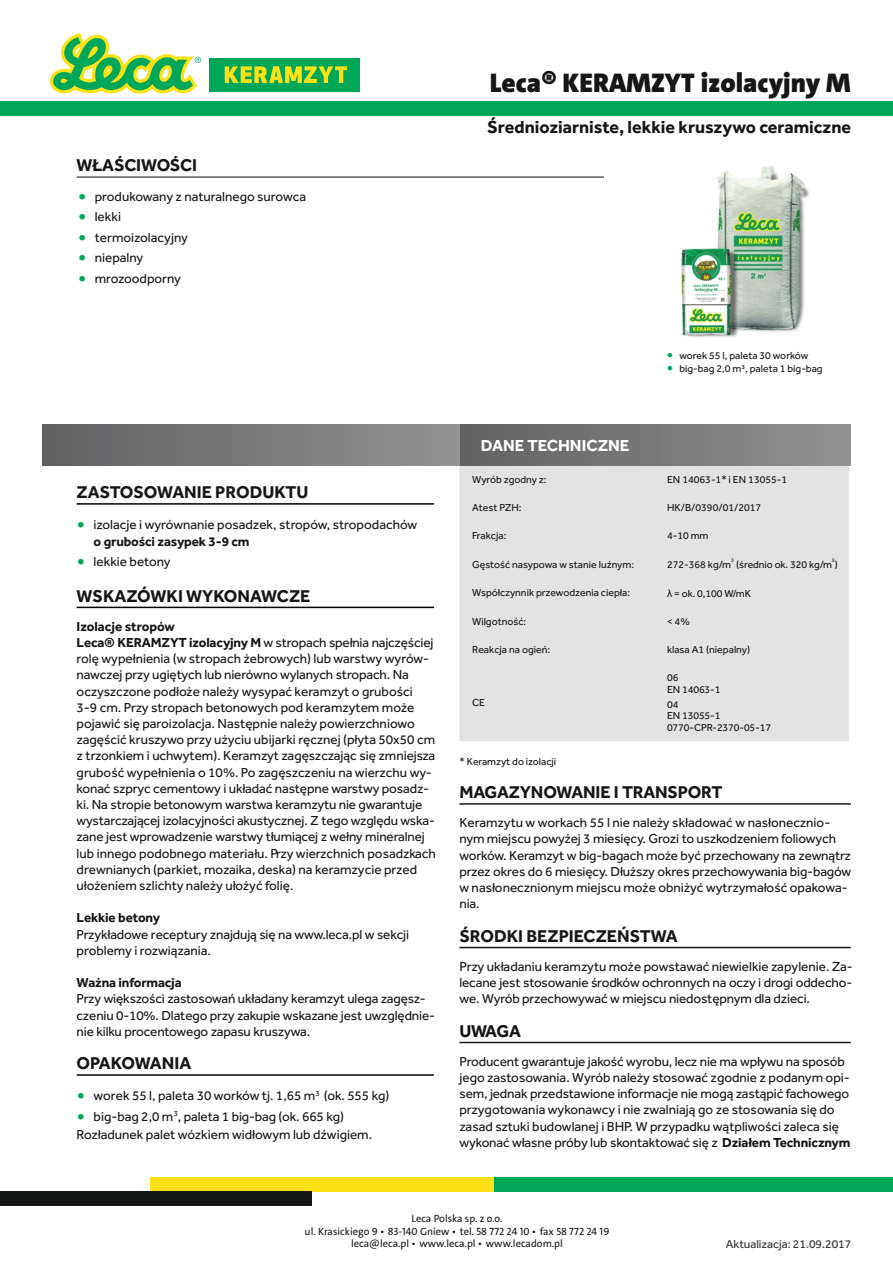
<style>
.page{position:relative;width:893px;height:1263px;background:#fff}
.page>*{position:absolute;margin:0;border:0;box-sizing:border-box;transform-origin:0 0}
.t1{font:900 27.15px "The Sans C4 s";color:#151616}
.t2{font:700 18px "Effra";color:#151616}
.t3{font:700 17.7px "Effra";letter-spacing:-.01em;color:#151616}
.t4{font:700 16.5px "Effra";color:#fff}
.t5{font:13.5px/16.2px "Effra";letter-spacing:-.01em;color:#151616}
.t6{font:700 13.5px "Effra";letter-spacing:-.01em;color:#151616}
.t7{font:12px "Effra";color:#323232}
.t8{font:10.5px/11.2px "Effra";color:#151616}
.t9{font:10.5px/12.6px "The Sans C4 s";color:#151616;text-align:center}
.t10{font:5.25px "Effra";color:#151616}
.s1{font-size:22.5px;color:#00a759}
.s2{font-size:18px;color:#00a759}
.s3{font-weight:700}
.s4{font-family:"Arial"}
</style>
<div class="page">
<hr style="left:459px;top:803px;width:392px;height:2px;background:#151616">
<hr style="left:459px;top:947px;width:392px;height:1px;background:#151616">
<hr style="left:459px;top:1042px;width:392px;height:1px;background:#151616">
<hr style="left:77px;top:503px;width:357px;height:2px;background:#000">
<hr style="left:77px;top:607px;width:357px;height:1px;background:#000">
<hr style="left:77px;top:1074px;width:357px;height:2px;background:#000">
<svg style="left:459px;top:465px;width:390px;height:276px;background:#e3e3e3"></svg>
<hr style="left:77px;top:176px;width:527px;height:2px;background:#5b5b5b">
<div style="left:459px;top:425px;width:392px;height:40px;background:linear-gradient(to right,#626162,#939293)"></div>
<div style="left:43px;top:425px;width:416px;height:40px;background:linear-gradient(to right,#626162,#939193)"></div>
<img style="left:681px;top:165px;width:128px;height:172px">
<div style="left:0;top:101px;width:893px;height:14px;background:#00a759"></div>
<svg style="left:50px;top:33px;width:151px;height:61px"></svg>
<div style="left:494px;top:1178px;width:399px;height:14px;background:#00a759"></div>
<div style="left:150px;top:1178px;width:344px;height:14px;background:#fbe116"></div>
<div style="left:0;top:1192px;width:312px;height:14px;background:#151616"></div>
<div style="left:209px;top:58px;width:151px;height:33px;background:#00a759"></div>
<svg style="left:225px;top:66px;width:122px;height:17px"></svg>
<h3 class="t3" style="left:77px;top:160px;width:122px">WŁAŚCIWOŚCI</h3>
<p class="t5" style="left:78px;top:190px;width:230px"><span class="s1">•</span> produkowany z naturalnego surowca</p>
<p class="t5" style="left:78px;top:210px;width:45px"><span class="s1">•</span> lekki</p>
<p class="t5" style="left:78px;top:230px;width:112px"><span class="s1">•</span> termoizolacyjny</p>
<p class="t5" style="left:78px;top:251px;width:67px"><span class="s1">•</span> niepalny</p>
<p class="t5" style="left:78px;top:271px;width:105px"><span class="s1">•</span> mrozoodporny</p>
<h1 class="t1" style="left:490px;top:72px;width:362px">Leca® KERAMZYT izolacyjny M</h1>
<h2 class="t2" style="left:487px;top:121px;width:365px">Średnioziarniste, lekkie kruszywo ceramiczne</h2>
<p class="t8" style="left:667px;top:351px;width:143px"><span class="s2">•</span> worek 55 l, paleta 30 worków</p>
<p class="t8" style="left:667px;top:364px;width:158px"><span class="s2">•</span> big-bag 2,0 m³, paleta 1 big-bag</p>
<h3 class="t3" style="left:77px;top:486px;width:233px">ZASTOSOWANIE PRODUKTU</h3>
<p class="t5" style="left:94px;top:518px;width:325px;text-indent:-17px"><span class="s1">•</span> izolacje i wyrównanie posadzek, stropów, stropodachów <span class="s3">o grubości zasypek 3-9 cm</span></p>
<p class="t5" style="left:77px;top:555px;width:95px"><span class="s1">•</span> lekkie betony</p>
<h3 class="t3" style="left:77px;top:590px;width:235px">WSKAZÓWKI WYKONAWCZE</h3>
<p class="t5" style="left:77px;top:619px;width:361px"><span class="s3">Izolacje stropów<br>Leca® KERAMZYT izolacyjny M</span> w stropach spełnia najczęściej rolę wypełnienia (w stropach żebrowych) lub warstwy wyrów&shy;nawczej przy ugiętych lub nierówno wylanych stropach. Na oczyszczone podłoże należy wysypać keramzyt o grubości 3-9 cm. Przy stropach betonowych pod keramzytem może pojawić się paroizolacja. Następnie należy powierzchniowo zagęścić kruszywo przy użyciu ubijarki ręcznej (płyta 50x50 cm z trzonkiem i uchwytem). Keramzyt zagęszczając się zmniejsza grubość wypełnienia o 10%. Po zagęszczeniu na wierzchu wy&shy;konać szpryc cementowy i układać następne warstwy posadz&shy;ki. Na stropie betonowym warstwa keramzytu nie gwarantuje wystarczającej izolacyjności akustycznej. Z tego względu wska&shy;zane jest wprowadzenie warstwy tłumiącej z wełny mineralnej lub innego podobnego materiału. Przy wierzchnich posadzkach drewnianych (parkiet, mozaika, deska) na keramzycie przed ułożeniem szlichty należy ułożyć folię.</p>
<p class="t6" style="left:77px;top:913px;width:85px">Lekkie betony</p>
<p class="t5" style="left:77px;top:927px;width:334px">Przykładowe receptury znajdują się na www.leca.pl w sekcji problemy i rozwiązania.</p>
<p class="t6" style="left:77px;top:978px;width:107px">Ważna informacja</p>
<p class="t5" style="left:77px;top:992px;width:360px">Przy większości zastosowań układany keramzyt ulega zagęsz&shy;czeniu 0-10%. Dlatego przy zakupie wskazane jest uwzględnie&shy;nie kilku procentowego zapasu kruszywa.</p>
<h3 class="t3" style="left:77px;top:1057px;width:116px">OPAKOWANIA</h3>
<p class="t5" style="left:77px;top:1089px;width:314px"><span class="s1">•</span> worek 55 l, paleta 30 worków tj. 1,65 m<sup>3</sup> (ok. 555 kg)</p>
<p class="t5" style="left:77px;top:1108px;width:297px;line-height:18.3px"><span class="s1">•</span> big-bag 2,0 m<sup>3</sup>, paleta 1 big-bag (ok. 665 kg)<br>Rozładunek palet wózkiem widłowym lub dźwigiem.</p>
<p class="t4" style="left:481px;top:439px;width:150px">DANE TECHNICZNE</p>
<p class="t8" style="left:472px;top:475px;width:76px">Wyrób zgodny z:</p>
<p class="t8" style="left:667px;top:475px;width:122px">EN 14063-1* i EN 13055-1</p>
<p class="t8" style="left:472px;top:503px;width:51px">Atest PZH:</p>
<p class="t8" style="left:667px;top:503px;width:96px">HK/B/0390/01/2017</p>
<p class="t8" style="left:472px;top:531px;width:36px">Frakcja:</p>
<p class="t8" style="left:667px;top:531px;width:43px">4-10 mm</p>
<p class="t8" style="left:472px;top:560px;width:163px">Gęstość nasypowa w stanie luźnym:</p>
<p class="t10" style="left:731px;top:559px;width:4px">3</p>
<p class="t8" style="left:667px;top:560px;width:66px">272-368 kg/m</p>
<p class="t10" style="left:832px;top:559px;width:4px">3</p>
<p class="t8" style="left:736px;top:560px;width:103px">(średnio ok. 320 kg/m )</p>
<p class="t8" style="left:472px;top:588px;width:159px">Współczynnik przewodzenia ciepła:</p>
<p class="t8" style="left:667px;top:588px;width:86px"><span class="s4">λ</span> = ok. 0,100 W/mK</p>
<p class="t8" style="left:472px;top:617px;width:56px">Wilgotność:</p>
<p class="t8" style="left:667px;top:617px;width:24px">&lt; 4%</p>
<p class="t8" style="left:472px;top:645px;width:80px">Reakcja na ogień:</p>
<p class="t8" style="left:667px;top:645px;width:85px">klasa A1 (niepalny)</p>
<p class="t8" style="left:472px;top:698px;width:15px">CE</p>
<p class="t8" style="left:459px;top:757px;width:98px">* Keramzyt do izolacji</p>
<p class="t8" style="left:667px;top:673px;width:55px">06<br>EN 14063-1</p>
<p class="t8" style="left:667px;top:700px;width:106px">04<br>EN 13055-1<br>0770-CPR-2370-05-17</p>
<h3 class="t3" style="left:459px;top:786px;width:265px">MAGAZYNOWANIE I TRANSPORT</h3>
<p class="t5" style="left:459px;top:816px;width:393px">Keramzytu w workach 55 l nie należy składować w nasłonecznio&shy;nym miejscu powyżej 3 miesięcy. Grozi to uszkodzeniem foliowych worków. Keramzyt w big-bagach może być przechowany na zewnątrz przez okres do 6 miesięcy. Dłuższy okres przechowywania big-bagów w nasłonecznionym miejscu może obniżyć wytrzymałość opakowa&shy;nia.</p>
<h3 class="t3" style="left:459px;top:930px;width:220px">ŚRODKI BEZPIECZEŃSTWA</h3>
<p class="t5" style="left:459px;top:959px;width:395px;text-align:justify">Przy układaniu keramzytu może powstawać niewielkie zapylenie. Za&shy;lecane jest stosowanie środków ochronnych na oczy i drogi oddecho&shy;we. Wyrób przechowywać w miejscu niedostępnym dla dzieci.</p>
<h3 class="t3" style="left:459px;top:1025px;width:63px">UWAGA</h3>
<p class="t5" style="left:459px;top:1054px;width:393px">Producent gwarantuje jakość wyrobu, lecz nie ma wpływu na sposób jego zastosowania. Wyrób należy stosować zgodnie z podanym opi&shy;sem, jednak przedstawione informacje nie mogą zastąpić fachowego przygotowania wykonawcy i nie zwalniają go ze stosowania się do zasad sztuki budowlanej i BHP. W przypadku wątpliwości zaleca się wykonać własne próby lub skontaktować się z <span class="s3">Działem Technicznym</span></p>
<p class="t9" style="left:305px;top:1213px;width:306px">Leca Polska sp. z o.o.<br>ul. Krasickiego 9 • 83-140 Gniew tel. 58 772 24 10 fax 58 772 24 19 leca@leca.pl • www.leca.pl • www.lecadom.pl</p>
<p class="t9" style="left:452px;top:1226px;width:6px">•</p>
<p class="t9" style="left:532px;top:1226px;width:6px">•</p>
<p class="t7" style="left:726px;top:1239px;width:127px">Aktualizacja: 21.09.2017</p>
</div>
